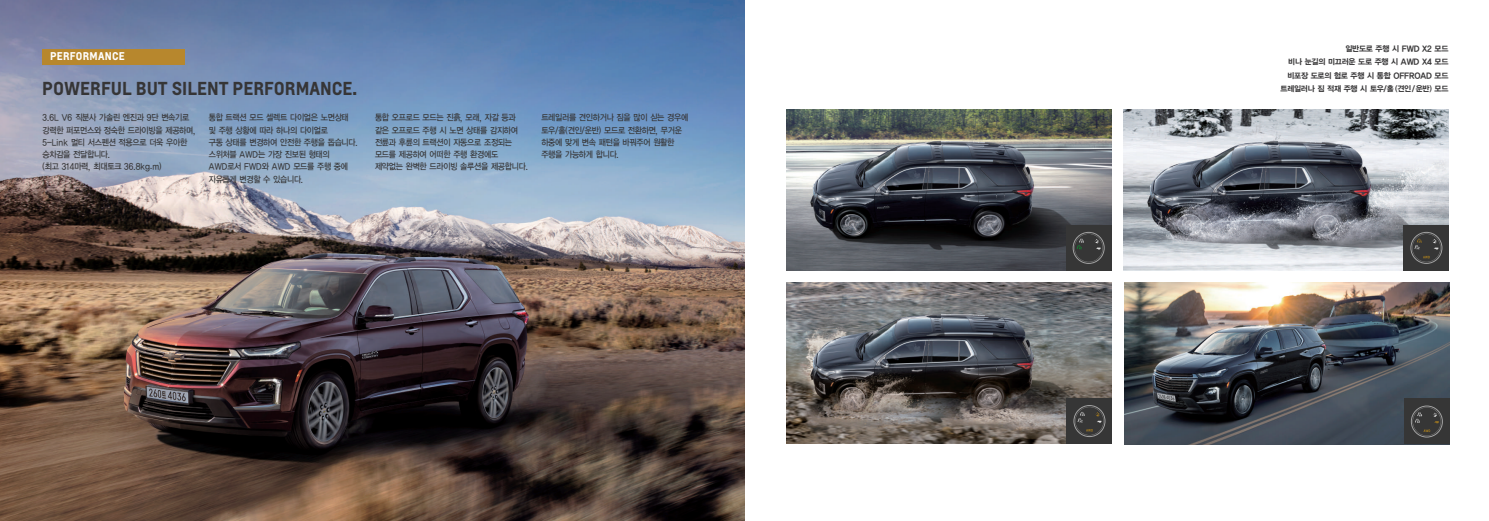
<style>
.page{position:relative;width:1489px;height:521px;background:#fff}
.page>*{position:absolute;margin:0;border:0;box-sizing:border-box;transform-origin:0 0}
.t1{font:700 17.5px "Louis";color:#363536}
.t2{font:700 10.5px "Louis";letter-spacing:.025em;color:#fff}
.t3{font:8.75px/12.2px "YGO13";letter-spacing:-.12em;color:#363536;scale:.9 1}
.t4{font:7.88px/13.1px "YGO15";letter-spacing:-.12em;color:#363536;text-align:right}
</style>
<div class="page">
<img style="left:786px;top:282px;width:325px;height:161px">
<img style="left:1123px;top:109px;width:325px;height:161px">
<img style="left:0;top:0;width:744px;height:521px">
<img style="left:1124px;top:283px;width:325px;height:161px">
<img style="left:786px;top:109px;width:325px;height:161px">
<div style="left:1403px;top:399px;width:45px;height:45px;background:#363636"></div>
<svg style="left:1410px;top:405px;width:32px;height:32px"></svg>
<div style="left:1403px;top:225px;width:45px;height:45px;background:#363636"></div>
<svg style="left:1410px;top:232px;width:32px;height:32px"></svg>
<div style="left:1066px;top:225px;width:45px;height:45px;background:#363636"></div>
<svg style="left:1072px;top:232px;width:32px;height:32px"></svg>
<div style="left:1066px;top:398px;width:45px;height:45px;background:#363636"></div>
<svg style="left:1073px;top:405px;width:32px;height:32px"></svg>
<div style="left:42px;top:49px;width:143px;height:15px;background:#b7872d"></div>
<p class="t2" style="left:50px;top:49px;width:76px">PERFORMANCE</p>
<p class="t4" style="left:1280px;top:42px;width:170px">일반도로 주행 시 FWD X2 모드<br>비나 눈길의 미끄러운 도로 주행 시 AWD X4 모드 비포장 도로의 험로 주행 시 통합 OFFROAD 모드 트레일러나 짐 적재 주행 시 토우/홀 (견인/운반) 모드</p>
<h1 class="t1" style="left:42px;top:77px;width:316px">POWERFUL BUT SILENT PERFORMANCE.</h1>
<p class="t3" style="left:208px;top:112px;width:168px">통합 트랙션 모드 셀렉트 다이얼은 노면상태 및 주행 상황에 따라 하나의 다이얼로<br>구동 상태를 변경하여 안전한 주행을 돕습니다. 스위처블 AWD는 가장 진보된 형태의<br>AWD로서 FWD와 AWD 모드를 주행 중에 자유롭게 변경할 수 있습니다.</p>
<p class="t3" style="left:42px;top:112px;width:172px">3.6L V6 직분사 가솔린 엔진과 9단 변속기로 강력한 퍼포먼스와 정숙한 드라이빙을 제공하며,<br>5-Link 멀티 서스펜션 적용으로 더욱 우아한 승차감을 전달합니다.<br>(최고 314마력, 최대토크 36.8kg.m)</p>
<p class="t3" style="left:375px;top:112px;width:172px">통합 오프로드 모드는 진흙, 모래, 자갈 등과 같은 오프로드 주행 시 노면 상태를 감지하여 전륜과 후륜의 트랙션이 자동으로 조정되는 모드를 제공하여 어떠한 주행 환경에도 제약없는 완벽한 드라이빙 솔루션을 제공합니다.</p>
<p class="t3" style="left:541px;top:112px;width:165px">트레일러를 견인하거나 짐을 많이 싣는 경우에 토우/홀(견인/운반) 모드로 전환하면, 무거운 하중에 맞게 변속 패턴을 바꿔주어 원활한 주행을 가능하게 합니다.</p>
</div>
